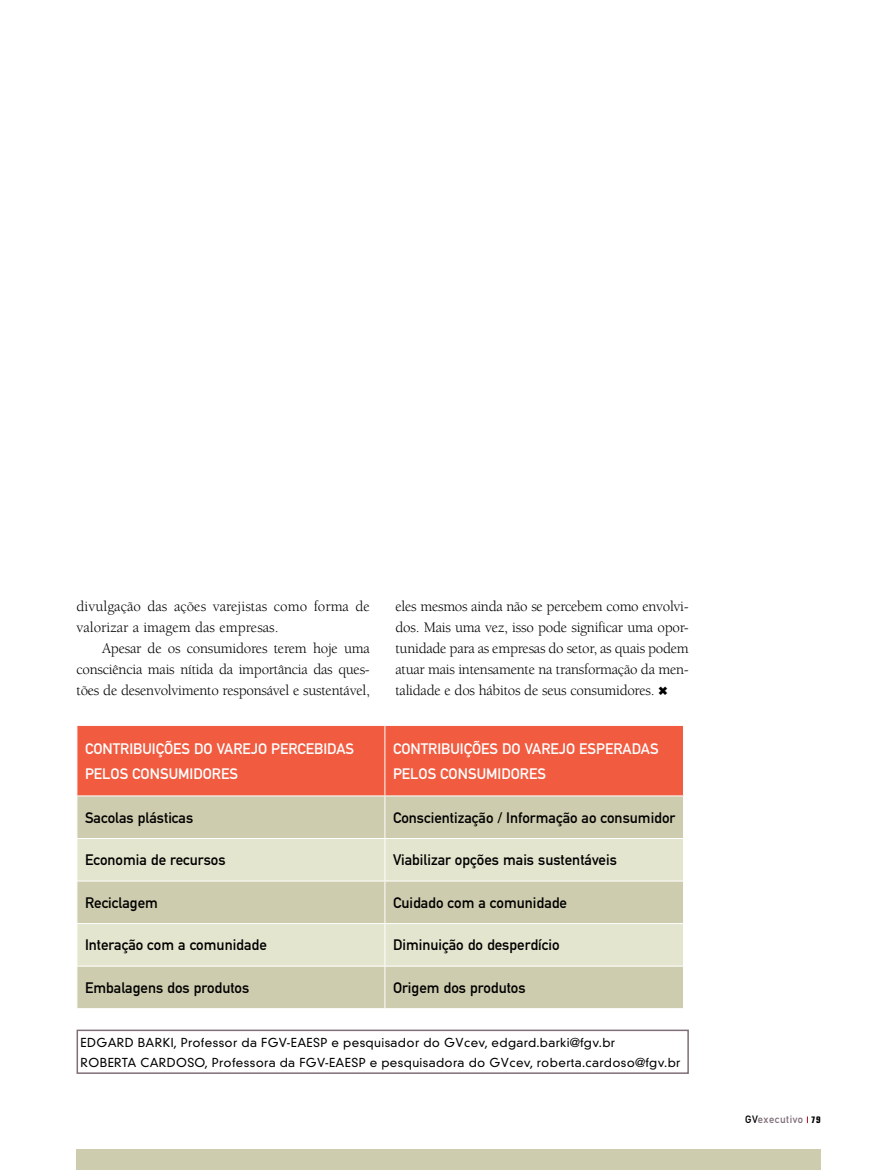
<style>
.page{position:relative;width:893px;height:1170px;background:#fff}
.page>*{position:absolute;margin:0;border:0;box-sizing:border-box;transform-origin:0 0}
.t1{font:15px/21px "Berkeley";letter-spacing:-.02em;color:#000;text-align:justify}
.t2{font:15px "DIN Mittelschrift";color:#000}
.t3{font:15px "DIN Mittelschrift";color:#fff}
.t4{font:15px/21px "Berkeley";color:#000}
.t5{font:300 12px/19.2px "DIN Neuzeit Grotesk";letter-spacing:.03em;color:#000}
.t6{font:10.5px "DIN Mittelschrift";color:#7f6d77}
.s1{color:#000}
.s2{font-family:"Eurostile";font-weight:700;font-stretch:condensed;font-size:9px;color:#000}
</style>
<div class="page">
<div style="left:77px;top:1148px;width:744px;height:21px;background:#ceccae"></div>
<div style="left:77px;top:1029px;width:612px;height:44px;border:2px solid #7f6d77"></div>
<div style="left:78px;top:726px;width:605px;height:69px;background:#f15b40"></div>
<div style="left:78px;top:796px;width:605px;height:212px;background:#ceccae"></div>
<svg style="left:78px;top:839px;width:605px;height:126px;background:#dcdcc3"></svg>
<hr style="left:385px;top:725px;width:1px;height:70px;background:#fff">
<hr style="left:385px;top:796px;width:1px;height:42px;background:#fff">
<hr style="left:77px;top:838px;width:308px;height:1px;background:#fff">
<hr style="left:385px;top:838px;width:299px;height:1px;background:#fff">
<hr style="left:385px;top:838px;width:1px;height:42px;background:#fff">
<hr style="left:77px;top:880px;width:308px;height:1px;background:#fff">
<hr style="left:385px;top:880px;width:299px;height:1px;background:#fff">
<hr style="left:385px;top:881px;width:1px;height:42px;background:#fff">
<hr style="left:77px;top:923px;width:308px;height:1px;background:#fff">
<hr style="left:385px;top:923px;width:299px;height:1px;background:#fff">
<hr style="left:385px;top:923px;width:1px;height:42px;background:#fff">
<hr style="left:77px;top:965px;width:308px;height:1px;background:#fff">
<hr style="left:385px;top:965px;width:299px;height:1px;background:#fff">
<hr style="left:385px;top:966px;width:1px;height:42px;background:#fff">
<p class="t4" style="left:77px;top:596px;width:295px">divulgação das ações varejistas como forma de valorizar a imagem das empresas.</p>
<p class="t1" style="left:77px;top:638px;width:295px;text-indent:26px">Apesar de os consumidores terem hoje uma consciência mais nítida da importância das ques&shy;tões de desenvolvimento responsável e sustentável,</p>
<p class="t3" style="left:85px;top:740px;width:37px">CONTRIBUIÇ</p>
<p class="t3" style="left:164px;top:740px;width:63px">ÕESDOVARE</p>
<p class="t3" style="left:251px;top:740px;width:39px">JO PERCEBIDAS</p>
<p class="t3" style="left:85px;top:764px;width:19px">PELOS</p>
<p class="t3" style="left:132px;top:764px;width:38px">CONSUMIDORES</p>
<p class="t1" style="left:395px;top:596px;width:295px">eles mesmos ainda não se percebem como envolvi&shy;dos. Mais uma vez, isso pode significar uma opor&shy;tunidade para as empresas do setor, as quais podem atuar mais intensamente na transformação da men&shy;talidade e dos hábitos de seus consumidores.</p>
<p class="t3" style="left:393px;top:740px;width:37px">CONTRIBUIÇ</p>
<p class="t3" style="left:472px;top:740px;width:63px">ÕESDOVARE</p>
<p class="t3" style="left:559px;top:740px;width:56px">JO ESPERADAS</p>
<p class="t3" style="left:393px;top:764px;width:19px">PELOS</p>
<p class="t3" style="left:440px;top:764px;width:38px">CONSUMIDORES</p>
<p class="t2" style="left:85px;top:808px;width:110px">Sacolas plásticas</p>
<p class="t2" style="left:393px;top:808px;width:284px">Conscientização / Informação ao consumidor</p>
<p class="t2" style="left:85px;top:851px;width:142px">Economia de recursos</p>
<p class="t2" style="left:393px;top:851px;width:225px">Viabilizar opções mais sustentáveis</p>
<p class="t2" style="left:85px;top:893px;width:75px">Reciclagem</p>
<p class="t2" style="left:393px;top:893px;width:176px">Cuidado com a comunidade</p>
<p class="t2" style="left:85px;top:936px;width:183px">Interação com a comunidade</p>
<p class="t2" style="left:393px;top:936px;width:168px">Diminuição do desperdício</p>
<p class="t2" style="left:85px;top:978px;width:166px">Embalagens dos produtos</p>
<p class="t2" style="left:393px;top:978px;width:134px">Origem dos produtos</p>
<p class="t5" style="left:81px;top:1033px;width:601px">Edgard Barki, Professor da FGV-EAESP e pesquisador do GVcev, edgard.barki@fgv.br<br>Robe rta Cardoso, Professora da FGV-EAESP e pesquisadora do GVcev, roberta.cardoso@fgv.br</p>
<p class="t6" style="left:745px;top:1113px;width:77px"><span class="s1">gv</span>executivo <span class="s2">79</span></p>
</div>
